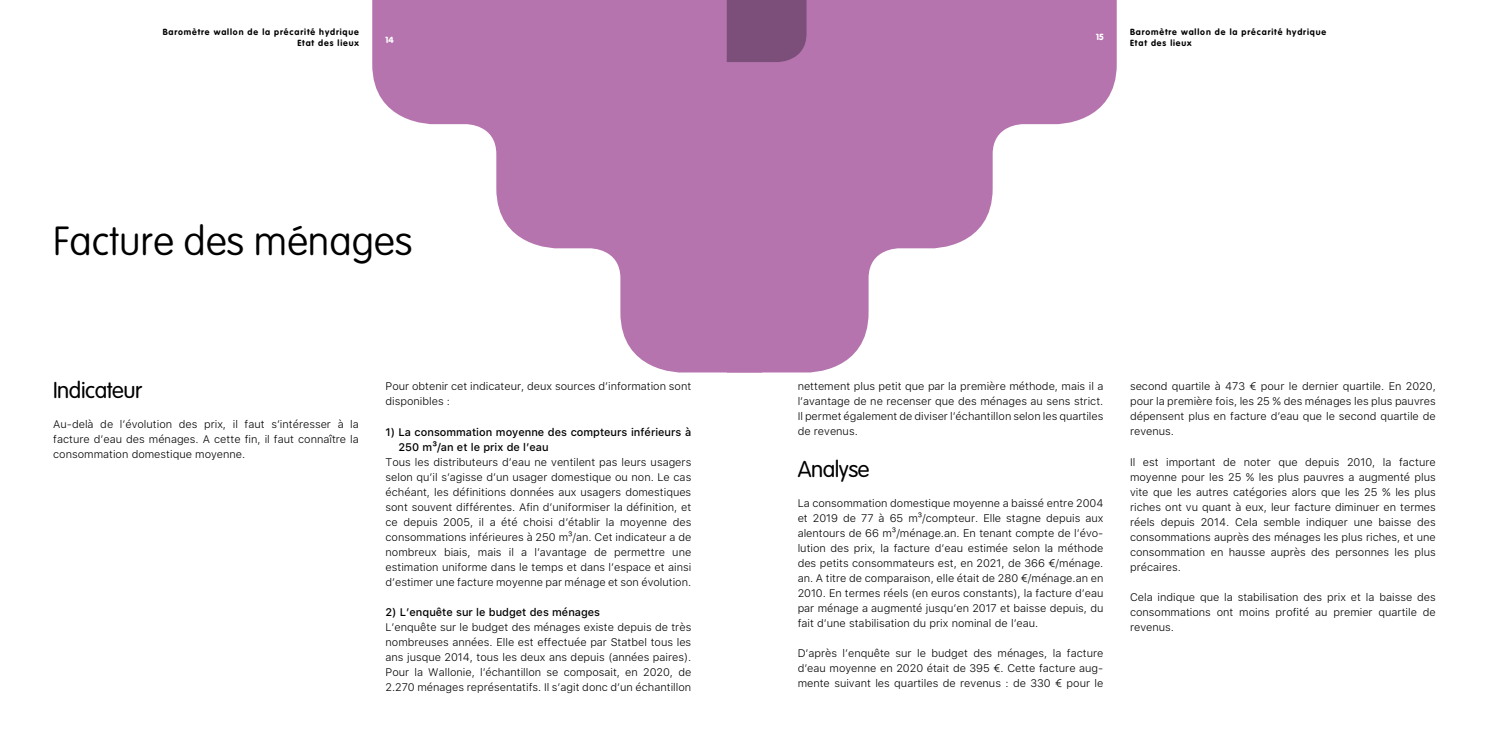
<style>
.page{position:relative;width:1489px;height:745px;background:#fff}
.page>*{position:absolute;margin:0;border:0;box-sizing:border-box;transform-origin:0 0}
.t1{font:100 40px "VAG Rounded";color:#000}
.t2{font:300 22.5px "VAG Rounded";letter-spacing:-.02em;color:#000}
.t3{font:300 11px/15px "SF Pro Text";color:#000;text-align:justify}
.t4{font:500 11px/15px "SF Pro Text";color:#000}
.t5{font:700 8.75px/11.2px "VAG Rounded";letter-spacing:.1em;color:#000}
.t6{font:900 8.75px "VAG Rounded";color:#fff}
</style>
<div class="page">
<svg style="left:372px;top:0;width:354px;height:372px;fill:#b574ae"></svg>
<svg style="left:726px;top:0;width:390px;height:372px;fill:#b574ae"></svg>
<div style="left:726px;top:0;width:80px;height:62px;background:#7b4f79"></div>
<p class="t5" style="left:163px;top:26px;width:198px;text-align:right">Baromètre wallon de la précarité hydrique<br>Etat des lieux</p>
<p class="t6" style="left:1096px;top:32px;width:9px">15</p>
<p class="t6" style="left:385px;top:35px;width:10px">14</p>
<p class="t5" style="left:1129px;top:26px;width:198px">Baromètre wallon de la précarité hydrique<br>Etat des lieux</p>
<h1 class="t1" style="left:53px;top:218px;width:361px">Facture des ménages</h1>
<h2 class="t2" style="left:53px;top:377px;width:90px">Indicateur</h2>
<p class="t3" style="left:53px;top:417px;width:307px">Au-delà de l’évolution des prix, il faut s’intéresser à la facture d’eau des ménages. A cette fin, il faut connaître la consommation domestique moyenne.</p>
<p class="t3" style="left:385px;top:379px;width:307px">Pour obtenir cet indicateur, deux sources d’information sont disponibles :</p>
<p class="t4" style="left:398px;top:424px;width:294px;text-indent:-13px">1) La consommation moyenne des compteurs inférieurs à<br>250 m³/an et le prix de l’eau</p>
<p class="t3" style="left:385px;top:454px;width:307px">Tous les distributeurs d’eau ne ventilent pas leurs usagers selon qu’il s’agisse d’un usager domestique ou non. Le cas échéant, les définitions données aux usagers domestiques sont souvent différentes. Afin d’uniformiser la définition, et ce depuis 2005, il a été choisi d’établir la moyenne des consommations inférieures à 250 m³/an. Cet indicateur a de nombreux biais, mais il a l’avantage de permettre une estimation uniforme dans le temps et dans l’espace et ainsi d’estimer une facture moyenne par ménage et son évolution.</p>
<p class="t4" style="left:385px;top:604px;width:216px">2) L’enquête sur le budget des ménages</p>
<p class="t3" style="left:385px;top:619px;width:307px">L’enquête sur le budget des ménages existe depuis de très nombreuses années. Elle est effectuée par Statbel tous les ans jusque 2014, tous les deux ans depuis (années paires).<br>Pour la Wallonie, l’échantillon se composait, en 2020, de 2.270 ménages représentatifs. Il s’agit donc d’un échantillon</p>
<p class="t3" style="left:797px;top:379px;width:307px">nettement plus petit que par la première méthode, mais il a l’avantage de ne recenser que des ménages au sens strict.<br>Il permet également de diviser l’échantillon selon les quartiles de revenus.</p>
<h2 class="t2" style="left:797px;top:456px;width:73px">Analyse</h2>
<p class="t3" style="left:797px;top:495px;width:307px">La consommation domestique moyenne a baissé entre 2004 et 2019 de 77 à 65 m³/compteur. Elle stagne depuis aux alentours de 66 m³/ménage.an. En tenant compte de l’évo&shy;lution des prix, la facture d’eau estimée selon la méthode des petits consommateurs est, en 2021, de 366 €/ménage. an. A titre de comparaison, elle était de 280 €/ménage.an en 2010. En termes réels (en euros constants), la facture d’eau par ménage a augmenté jusqu’en 2017 et baisse depuis, du fait d’une stabilisation du prix nominal de l’eau.</p>
<p class="t3" style="left:797px;top:645px;width:307px">D’après l’enquête sur le budget des ménages, la facture d’eau moyenne en 2020 était de 395 €. Cette facture aug&shy;mente suivant les quartiles de revenus : de 330 € pour le</p>
<p class="t3" style="left:1129px;top:379px;width:307px">second quartile à 473 € pour le dernier quartile. En 2020, pour la première fois, les 25 % des ménages les plus pauvres dépensent plus en facture d’eau que le second quartile de revenus.</p>
<p class="t3" style="left:1129px;top:454px;width:307px">Il est important de noter que depuis 2010, la facture moyenne pour les 25 % les plus pauvres a augmenté plus vite que les autres catégories alors que les 25 % les plus riches ont vu quant à eux, leur facture diminuer en termes réels depuis 2014. Cela semble indiquer une baisse des consommations auprès des ménages les plus riches, et une consommation en hausse auprès des personnes les plus précaires.</p>
<p class="t3" style="left:1129px;top:589px;width:307px">Cela indique que la stabilisation des prix et la baisse des consommations ont moins profité au premier quartile de revenus.</p>
</div>
